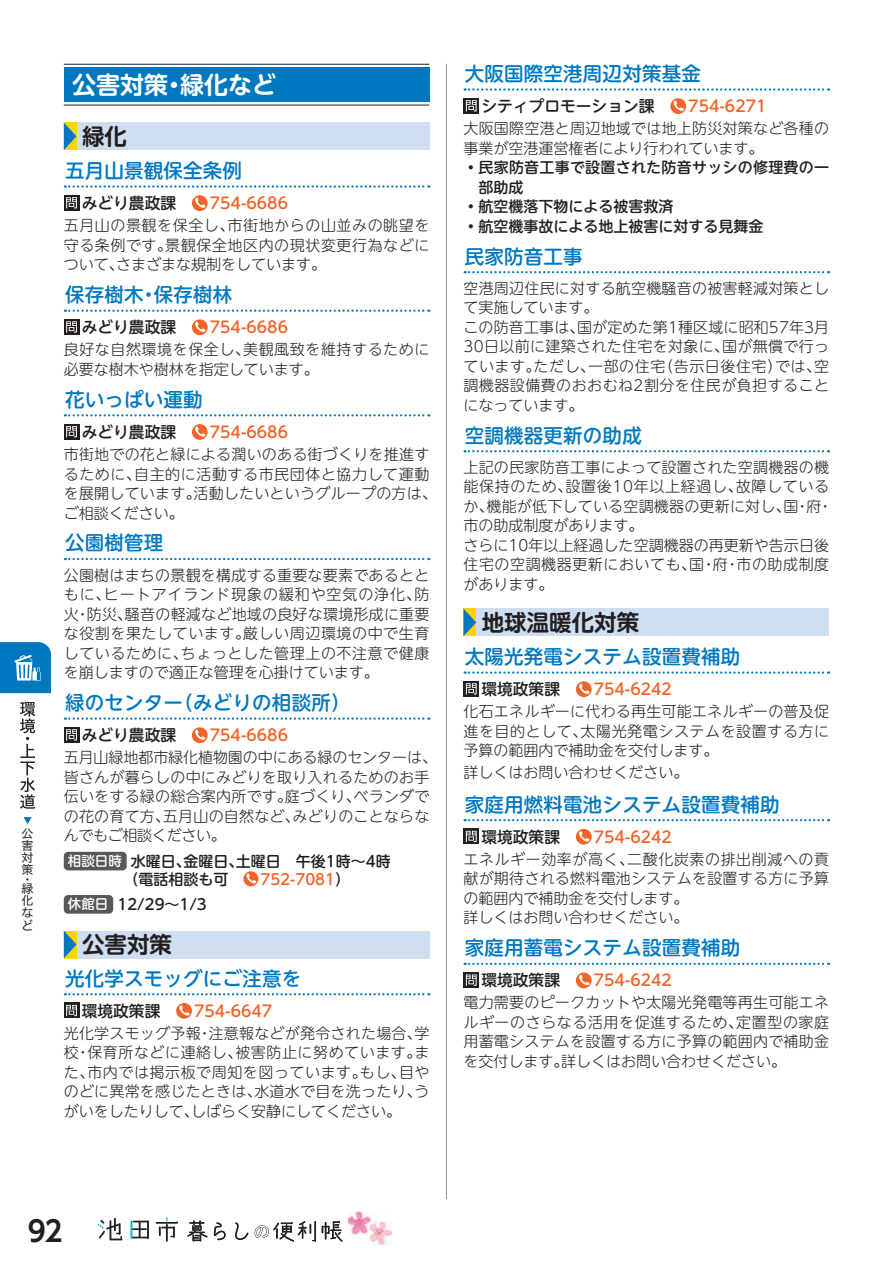
<style>
.page{position:relative;width:893px;height:1263px;background:#fff}
.page>*{position:absolute;margin:0;border:0;box-sizing:border-box;transform-origin:0 0}
.t1{font:28.5px "UD Shin Go C Oniz Pr 6 N De B";color:#231f20}
.t2{font:700 24px "UD Shin M Go Pro De";color:#fff}
.t3{font:700 22.5px "UD Shin M Go Pro De";color:#231f20}
.t4{font:500 19.5px "UD Shin M Go Pro";letter-spacing:.01em;color:#0078c0}
.t5{font:500 15.75px "UD Shin M Go Pro";color:#f26428}
.t6{font:500 15.75px "UD Shin M Go Pro";color:#231f20}
.t7{font:300 15px/19.5px "UD Shin M Go Pro";letter-spacing:.015em;color:#231f20}
.t8{font:500 15px/17.7px "UD Shin M Go Pro";color:#231f20}
.t9{font:300 15px/19.5px "UD Shin M Go Pro";letter-spacing:.04em;color:#231f20}
.t10{font:12px/12.3px "Hiragino UD Sans F Std W4";color:#231f20;text-align:justify}
.s1{color:#231f20}
.s2{font-size:13.5px;color:#fff}
.s3{color:#f26428}
.s4{font-weight:300}
</style>
<div class="page">
<svg style="left:65px;top:185px;width:364px;height:3px"></svg>
<svg style="left:65px;top:310px;width:364px;height:2px"></svg>
<svg style="left:65px;top:414px;width:364px;height:2px"></svg>
<svg style="left:65px;top:558px;width:364px;height:2px"></svg>
<svg style="left:65px;top:717px;width:364px;height:3px"></svg>
<div style="left:64px;top:195px;width:16px;height:16px;background:#231f20"></div>
<svg style="left:66px;top:197px;width:11px;height:11px"></svg>
<svg style="left:192px;top:195px;width:16px;height:16px"></svg>
<svg style="left:195px;top:198px;width:10px;height:10px"></svg>
<div style="left:64px;top:319px;width:16px;height:16px;background:#231f20"></div>
<svg style="left:66px;top:321px;width:11px;height:12px"></svg>
<svg style="left:192px;top:319px;width:16px;height:16px"></svg>
<svg style="left:195px;top:322px;width:10px;height:10px"></svg>
<div style="left:64px;top:424px;width:16px;height:15px;background:#231f20"></div>
<svg style="left:66px;top:426px;width:11px;height:11px"></svg>
<svg style="left:192px;top:424px;width:16px;height:16px"></svg>
<svg style="left:195px;top:426px;width:10px;height:11px"></svg>
<div style="left:64px;top:727px;width:16px;height:16px;background:#231f20"></div>
<svg style="left:66px;top:729px;width:11px;height:11px"></svg>
<svg style="left:192px;top:727px;width:16px;height:16px"></svg>
<svg style="left:195px;top:730px;width:10px;height:10px"></svg>
<div style="left:64px;top:852px;width:63px;height:18px;background:#57585a;border-radius:4px"></div>
<svg style="left:243px;top:871px;width:15px;height:15px"></svg>
<svg style="left:246px;top:873px;width:10px;height:10px"></svg>
<div style="left:64px;top:895px;width:49px;height:19px;background:#57585a;border-radius:4px"></div>
<svg style="left:65px;top:993px;width:364px;height:2px"></svg>
<svg style="left:64px;top:1002px;width:16px;height:16px"></svg>
<svg style="left:66px;top:1005px;width:11px;height:11px"></svg>
<svg style="left:176px;top:1003px;width:16px;height:16px"></svg>
<svg style="left:179px;top:1005px;width:11px;height:11px"></svg>
<hr style="left:64px;top:64px;width:365px;height:1px;background:#231f20">
<hr style="left:64px;top:105px;width:365px;height:1px;background:#231f20">
<div style="left:64px;top:68px;width:365px;height:34px;background:#0078c0"></div>
<div style="left:64px;top:123px;width:365px;height:27px;background:#cfddf0"></div>
<svg style="left:64px;top:123px;width:13px;height:27px"></svg>
<div style="left:64px;top:931px;width:365px;height:27px;background:#cfddf0"></div>
<svg style="left:64px;top:931px;width:13px;height:27px"></svg>
<hr style="left:446px;top:64px;width:1px;height:1135px;background:#939598">
<svg style="left:465px;top:671px;width:364px;height:3px"></svg>
<svg style="left:465px;top:819px;width:364px;height:2px"></svg>
<svg style="left:465px;top:963px;width:364px;height:2px"></svg>
<svg style="left:463px;top:681px;width:16px;height:16px"></svg>
<svg style="left:466px;top:683px;width:11px;height:11px"></svg>
<svg style="left:576px;top:681px;width:16px;height:16px"></svg>
<svg style="left:579px;top:684px;width:10px;height:10px"></svg>
<svg style="left:463px;top:828px;width:16px;height:16px"></svg>
<svg style="left:466px;top:831px;width:11px;height:11px"></svg>
<svg style="left:576px;top:829px;width:16px;height:16px"></svg>
<svg style="left:579px;top:831px;width:10px;height:10px"></svg>
<svg style="left:463px;top:972px;width:16px;height:16px"></svg>
<svg style="left:466px;top:974px;width:11px;height:12px"></svg>
<svg style="left:576px;top:972px;width:16px;height:16px"></svg>
<svg style="left:579px;top:975px;width:10px;height:10px"></svg>
<div style="left:463px;top:609px;width:366px;height:27px;background:#cfddf0"></div>
<svg style="left:463px;top:609px;width:13px;height:27px"></svg>
<svg style="left:465px;top:88px;width:364px;height:3px"></svg>
<svg style="left:465px;top:271px;width:364px;height:2px"></svg>
<svg style="left:465px;top:450px;width:364px;height:2px"></svg>
<svg style="left:463px;top:98px;width:16px;height:16px"></svg>
<svg style="left:466px;top:100px;width:11px;height:11px"></svg>
<svg style="left:670px;top:98px;width:16px;height:16px"></svg>
<svg style="left:674px;top:101px;width:10px;height:10px"></svg>
<svg style="left:131px;top:1220px;width:18px;height:19px"></svg>
<svg style="left:98px;top:1218px;width:24px;height:22px"></svg>
<svg style="left:156px;top:1217px;width:22px;height:25px"></svg>
<svg style="left:187px;top:1220px;width:21px;height:21px"></svg>
<svg style="left:214px;top:1222px;width:12px;height:18px"></svg>
<svg style="left:235px;top:1222px;width:13px;height:18px"></svg>
<svg style="left:322px;top:1221px;width:20px;height:21px"></svg>
<svg style="left:255px;top:1221px;width:61px;height:21px"></svg>
<img style="left:348px;top:1211px;width:43px;height:33px">
<svg style="left:20px;top:702px;width:15px;height:107px"></svg>
<svg style="left:0;top:642px;width:51px;height:51px"></svg>
<svg style="left:24px;top:817px;width:8px;height:7px"></svg>
<p class="t10" style="left:22px;top:826px;width:13px">公害対策</p>
<p class="t10" style="left:22px;top:874px;width:13px;line-height:9.3px">・緑</p>
<p class="t10" style="left:22px;top:894px;width:13px">化など</p>
<h2 class="t2" style="left:72px;top:65px;width:205px">公害対策・緑化など</h2>
<h3 class="t3" style="left:82px;top:118px;width:46px">緑化</h3>
<h3 class="t4" style="left:65px;top:155px;width:179px">五月山景観保全条例</h3>
<p class="t5" style="left:82px;top:190px;width:208px"><span class="s1">みどり農政課　</span> 754-6686</p>
<p class="t7" style="left:64px;top:215px;width:367px;text-align:justify">五月山の景観を保全し、市街地からの山並みの眺望を守る条例です。景観保全地区内の現状変更行為などについて、さまざまな規制をしています。</p>
<h3 class="t4" style="left:65px;top:279px;width:169px">保存樹木・保存樹林</h3>
<p class="t5" style="left:82px;top:314px;width:208px"><span class="s1">みどり農政課　</span> 754-6686</p>
<p class="t9" style="left:64px;top:339px;width:367px">良好な自然環境を保全し、美観風致を維持するために必要な樹木や樹林を指定しています。</p>
<h3 class="t4" style="left:65px;top:383px;width:139px">花いっぱい運動</h3>
<p class="t5" style="left:82px;top:419px;width:208px"><span class="s1">みどり農政課　</span> 754-6686</p>
<p class="t7" style="left:64px;top:444px;width:375px">市街地での花と緑による潤いのある街づくりを推進するために、自主的に活動する市民団体と協力して運動を展開しています。活動したいというグループの方は、ご相談ください。</p>
<h3 class="t4" style="left:65px;top:527px;width:100px">公園樹管理</h3>
<p class="t7" style="left:64px;top:564px;width:367px;text-align:justify">公園樹はまちの景観を構成する重要な要素であるとともに、ヒートアイランド現象の緩和や空気の浄化、防火・防災、騒音の軽減など地域の良好な環境形成に重要な役割を果たしています。厳しい周辺環境の中で生育しているために、ちょっとした管理上の不注意で健康を崩しますので適正な管理を心掛けています。</p>
<h3 class="t4" style="left:65px;top:687px;width:287px">緑のセンター（みどりの相談所）</h3>
<p class="t5" style="left:82px;top:722px;width:208px"><span class="s1">みどり農政課　</span> 754-6686</p>
<p class="t7" style="left:64px;top:747px;width:375px">五月山緑地都市緑化植物園の中にある緑のセンターは、皆さんが暮らしの中にみどりを取り入れるためのお手伝いをする緑の総合案内所です。庭づくり、ベランダでの花の育て方、五月山の自然など、みどりのことならなんでもご相談ください。</p>
<p class="t8" style="left:123px;top:851px;width:269px;text-indent:-56px"><span class="s2">相談日時</span> 水曜日、金曜日、土曜日　午後1時～4時（電話相談も可　 <span class="s3">752-7081</span>）</p>
<p class="t8" style="left:68px;top:895px;width:141px"><span class="s2">休館日</span> 12/29～1/3</p>
<h3 class="t3" style="left:82px;top:926px;width:91px">公害対策</h3>
<h3 class="t4" style="left:65px;top:962px;width:238px">光化学スモッグにご注意を</h3>
<p class="t5" style="left:82px;top:998px;width:192px"><span class="s1">環境政策課　</span> 754-6647</p>
<p class="t7" style="left:64px;top:1023px;width:367px;text-align:justify">光化学スモッグ予報・注意報などが発令された場合、学校・保育所などに連絡し、被害防止に努めています。また、市内では掲示板で周知を図っています。もし、目やのどに異常を感じたときは、水道水で目を洗ったり、うがいをしたりして、しばらく安静にしてください。</p>
<h3 class="t4" style="left:465px;top:58px;width:238px">大阪国際空港周辺対策基金</h3>
<p class="t6" style="left:481px;top:93px;width:287px">シティプロモーション課　 <span class="s3">754-6271</span></p>
<p class="t7" style="left:463px;top:118px;width:367px">大阪国際空港と周辺地域では地上防災対策など各種の事業が空港運営権者により行われています。</p>
<p class="t8" style="left:478px;top:157px;width:352px;line-height:19.5px;text-indent:-15px"><span class="s4">•</span>民家防音工事で設置された防音サッシの修理費の一部助成</p>
<p class="t8" style="left:463px;top:197px;width:211px"><span class="s4">•</span>航空機落下物による被害救済</p>
<p class="t8" style="left:463px;top:216px;width:301px"><span class="s4">•</span>航空機事故による地上被害に対する見舞金</p>
<h3 class="t4" style="left:465px;top:240px;width:119px">民家防音工事</h3>
<p class="t7" style="left:463px;top:277px;width:367px">空港周辺住民に対する航空機騒音の被害軽減対策として実施しています。<br>この防音工事は、国が定めた第1種区域に昭和57年3月<br>30日以前に建築された住宅を対象に、国が無償で行っています。ただし、一部の住宅（告示日後住宅）では、空調機器設備費のおおむね2割分を住民が負担することになっています。</p>
<h3 class="t4" style="left:465px;top:419px;width:179px">空調機器更新の助成</h3>
<p class="t7" style="left:463px;top:456px;width:371px">上記の民家防音工事によって設置された空調機器の機能保持のため、設置後10年以上経過し、故障しているか、機能が低下している空調機器の更新に対し、国・府・市の助成制度があります。<br>さらに10年以上経過した空調機器の再更新や告示日後住宅の空調機器更新においても、国・府・市の助成制度があります。</p>
<h3 class="t3" style="left:482px;top:604px;width:159px">地球温暖化対策</h3>
<h3 class="t4" style="left:465px;top:641px;width:277px">太陽光発電システム設置費補助</h3>
<p class="t5" style="left:481px;top:676px;width:192px"><span class="s1">環境政策課　</span> 754-6242</p>
<p class="t7" style="left:463px;top:701px;width:367px;text-align:justify">化石エネルギーに代わる再生可能エネルギーの普及促進を目的として、太陽光発電システムを設置する方に予算の範囲内で補助金を交付します。</p>
<p class="t7" style="left:463px;top:762px;width:226px">詳しくはお問い合わせください。</p>
<h3 class="t4" style="left:465px;top:788px;width:316px">家庭用燃料電池システム設置費補助</h3>
<p class="t5" style="left:481px;top:824px;width:192px"><span class="s1">環境政策課　</span> 754-6242</p>
<p class="t7" style="left:463px;top:848px;width:367px">エネルギー効率が高く、二酸化炭素の排出削減への貢献が期待される燃料電池システムを設置する方に予算の範囲内で補助金を交付します。<br>詳しくはお問い合わせください。</p>
<h3 class="t4" style="left:465px;top:932px;width:277px">家庭用蓄電システム設置費補助</h3>
<p class="t5" style="left:481px;top:967px;width:192px"><span class="s1">環境政策課　</span> 754-6242</p>
<p class="t7" style="left:463px;top:992px;width:367px;text-align:justify">電力需要のピークカットや太陽光発電等再生可能エネルギーのさらなる活用を促進するため、定置型の家庭用蓄電システムを設置する方に予算の範囲内で補助金を交付します。詳しくはお問い合わせください。</p>
<h1 class="t1" style="left:28px;top:1208px;width:36px">92</h1>
</div>
